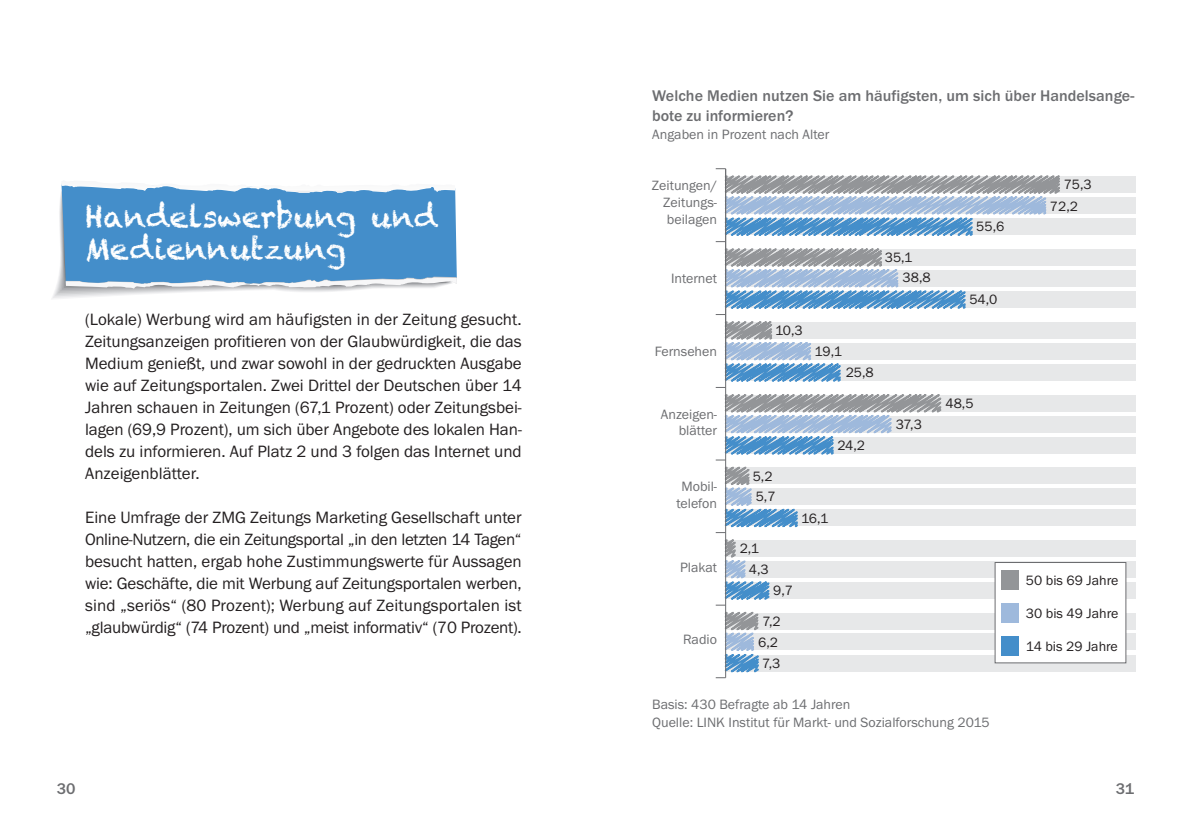
<style>
.page{position:relative;width:1191px;height:840px;background:#fff}
.page>*{position:absolute;margin:0;border:0;box-sizing:border-box;transform-origin:0 0}
.t1{font:30px/32px "Chalkduster";color:#fff}
.t2{font:17px/22px "Franklin Gothic Itc T";letter-spacing:-.015em;color:#231f20;text-align:justify}
.t3{font:500 16px/19.2px "Franklin Gothic Itc T";letter-spacing:.005em;color:#6c6d70}
.t4{font:14px/16.8px "Franklin Gothic Itc T";color:#6c6d70}
.t5{font:14px/20.6px "Franklin Gothic Itc T";color:#231f20}
</style>
<div class="page">
<svg style="left:58px;top:206px;width:277px;height:87px"></svg>
<svg style="left:60px;top:195px;width:302px;height:96px"></svg>
<svg style="left:61px;top:183px;width:396px;height:106px;background:#5c9bce"></svg>
<div style="left:725px;top:176px;width:411px;height:17px;background:#e7e8e9"></div>
<div style="left:725px;top:197px;width:411px;height:16px;background:#e7e8e9"></div>
<div style="left:725px;top:218px;width:411px;height:17px;background:#e7e8e9"></div>
<div style="left:725px;top:249px;width:411px;height:17px;background:#e7e8e9"></div>
<div style="left:725px;top:270px;width:411px;height:16px;background:#e7e8e9"></div>
<div style="left:725px;top:291px;width:411px;height:17px;background:#e7e8e9"></div>
<div style="left:725px;top:322px;width:411px;height:16px;background:#e7e8e9"></div>
<div style="left:725px;top:342px;width:411px;height:17px;background:#e7e8e9"></div>
<div style="left:725px;top:364px;width:411px;height:16px;background:#e7e8e9"></div>
<div style="left:725px;top:395px;width:411px;height:16px;background:#e7e8e9"></div>
<div style="left:725px;top:415px;width:411px;height:17px;background:#e7e8e9"></div>
<div style="left:725px;top:437px;width:411px;height:16px;background:#e7e8e9"></div>
<div style="left:725px;top:467px;width:411px;height:17px;background:#e7e8e9"></div>
<div style="left:725px;top:488px;width:411px;height:16px;background:#e7e8e9"></div>
<div style="left:725px;top:509px;width:411px;height:17px;background:#e7e8e9"></div>
<div style="left:725px;top:540px;width:411px;height:16px;background:#e7e8e9"></div>
<div style="left:725px;top:560px;width:411px;height:17px;background:#e7e8e9"></div>
<div style="left:725px;top:582px;width:411px;height:16px;background:#e7e8e9"></div>
<div style="left:725px;top:612px;width:411px;height:17px;background:#e7e8e9"></div>
<div style="left:725px;top:633px;width:411px;height:16px;background:#e7e8e9"></div>
<div style="left:725px;top:654px;width:411px;height:17px;background:#e7e8e9"></div>
<div style="left:995px;top:562px;width:130px;height:100px;background:#fff"></div>
<div style="left:994px;top:561px;width:132px;height:102px;border:1px solid #6c6d70"></div>
<svg style="left:715px;top:168px;width:390px;height:509px"></svg>
<hr style="left:725px;top:169px;width:1px;height:508px;background:#6c6d70">
<h1 class="t1" style="left:85px;top:200px;width:354px">Handelswerbung und<br>Mediennutzung</h1>
<p class="t2" style="left:85px;top:308px;width:438px">(Lokale) Werbung wird am häufigsten in der Zeitung gesucht.<br>Zeitungsanzeigen profitieren von der Glaubwürdigkeit, die das Medium genießt, und zwar sowohl in der gedruckten Ausgabe wie auf Zeitungsportalen. Zwei Drittel der Deutschen über 14<br>Jahren schauen in Zeitungen (67,1 Prozent) oder Zeitungsbei&shy;lagen (69,9 Prozent), um sich über Angebote des lokalen Han&shy;dels zu informieren. Auf Platz 2 und 3 folgen das Internet und Anzeigenblätter.</p>
<p class="t2" style="left:85px;top:506px;width:438px">Eine Umfrage der ZMG Zeitungs Marketing Gesellschaft unter Online-Nutzern, die ein Zeitungsportal „in den letzten 14 Tagen“ besucht hatten, ergab hohe Zustimmungswerte für Aussagen wie: Geschäfte, die mit Werbung auf Zeitungsportalen werben, sind „seriös“ (80 Prozent); Werbung auf Zeitungsportalen ist „glaubwürdig“ (74 Prozent) und „meist informativ“ (70 Prozent).</p>
<p class="t3" style="left:652px;top:86px;width:483px">Welche Medien nutzen Sie am häufigsten, um sich über Handelsange&shy;bote zu informieren?</p>
<p class="t4" style="left:652px;top:125px;width:179px">Angaben in Prozent nach Alter</p>
<p class="t4" style="left:663px;top:177px;width:55px;text-align:justify;text-indent:-11px">Zeitungen/ Zeitungs&shy;beilagen</p>
<p class="t4" style="left:671px;top:269px;width:47px">Internet</p>
<p class="t4" style="left:654px;top:342px;width:64px">Fernsehen</p>
<p class="t4" style="left:661px;top:405px;width:58px;text-align:right">Anzeigen&shy;blätter</p>
<p class="t4" style="left:676px;top:477px;width:42px;text-align:center">Mobil&shy;telefon</p>
<p class="t4" style="left:680px;top:558px;width:38px">Plakat</p>
<p class="t4" style="left:683px;top:630px;width:35px">Radio</p>
<p class="t5" style="left:885px;top:247px;width:29px">35,1</p>
<p class="t5" style="left:902px;top:267px;width:30px">38,8</p>
<p class="t5" style="left:775px;top:319px;width:29px">10,3</p>
<p class="t5" style="left:814px;top:340px;width:29px">19,1</p>
<p class="t5" style="left:845px;top:362px;width:30px">25,8</p>
<p class="t5" style="left:752px;top:465px;width:24px">5,2<br>5,7</p>
<p class="t5" style="left:837px;top:434px;width:29px">24,2</p>
<p class="t5" style="left:749px;top:537px;width:21px;text-indent:-9px">2,1<br>4,3</p>
<p class="t5" style="left:762px;top:574px;width:32px;line-height:30.6px;text-indent:11px">9,7<br>7,2</p>
<p class="t5" style="left:758px;top:630px;width:24px;line-height:21.2px">6,2<br>7,3</p>
<p class="t5" style="left:801px;top:507px;width:29px">16,1</p>
<p class="t5" style="left:896px;top:414px;width:27px">37,3</p>
<p class="t5" style="left:976px;top:216px;width:30px">55,6</p>
<p class="t5" style="left:969px;top:289px;width:30px">54,0</p>
<p class="t5" style="left:945px;top:393px;width:30px">48,5</p>
<p class="t4" style="left:652px;top:694px;width:339px;line-height:18px">Basis: 430 Befragte ab 14 Jahren<br>Quelle: LINK Institut für Markt- und Sozialforschung 2015</p>
<p class="t5" style="left:1050px;top:173px;width:43px;line-height:21.6px;text-indent:14px">75,3<br>72,2</p>
<p class="t5" style="left:1025px;top:569px;width:94px">50 bis 69 Jahre</p>
<p class="t5" style="left:1025px;top:603px;width:94px">30 bis 49 Jahre</p>
<p class="t5" style="left:1025px;top:635px;width:93px">14 bis 29 Jahre</p>
<p class="t3" style="left:57px;top:778px;width:20px">30</p>
<p class="t3" style="left:1116px;top:778px;width:20px">31</p>
</div>
